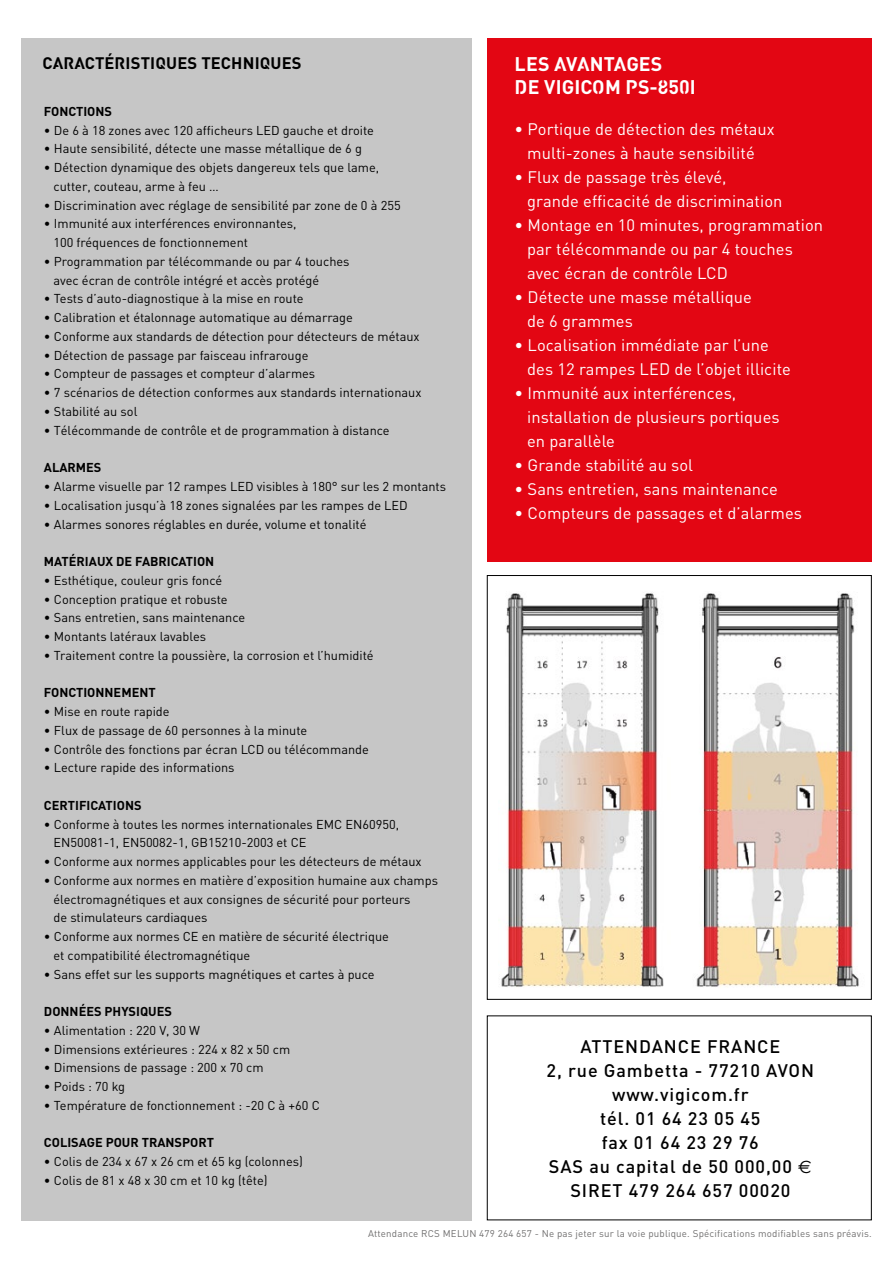
<style>
.page{position:relative;width:893px;height:1263px;background:#fff}
.page>*{position:absolute;margin:0;border:0;box-sizing:border-box;transform-origin:0 0}
.t1{font:700 19.5px/23.4px "Streetvertising";letter-spacing:.01em;color:#fff}
.t2{font:500 18px/24px "DIN";letter-spacing:.05em;color:#000;text-align:center}
.t3{font:16.5px/24px "DIN";letter-spacing:.005em;color:#fff}
.t4{font:700 16.5px "Streetvertising";letter-spacing:.01em;color:#000}
.t5{font:12.75px/18.8px "DIN";color:#000}
.t6{font:700 12.75px "DIN";color:#000}
.t7{font:9.75px "DIN";letter-spacing:.02em;color:#706f6f}
.s1{font-family:"DIN"}
.s2{font-family:"Euro Sans";font-weight:400}
</style>
<div class="page">
<div style="left:487px;top:1015px;width:385px;height:205px;border:1px solid #000"></div>
<div style="left:487px;top:38px;width:385px;height:523px;background:#e30613"></div>
<img style="left:501px;top:592px;width:358px;height:395px">
<div style="left:21px;top:38px;width:450px;height:1182px;background:#c6c6c6"></div>
<p class="t4" style="left:43px;top:56px;width:261px">CARACT<span class="s1">É</span>RISTIQUES T<span class="s1">E</span>CHNIQUES</p>
<p class="t6" style="left:44px;top:103px;width:70px">FONCTIONS</p>
<p class="t5" style="left:44px;top:120px;width:332px">• De 6 à 18 zones avec 120 afficheurs LED gauche et droite</p>
<p class="t5" style="left:44px;top:139px;width:320px">• Haute sensibilité, détecte une masse métallique de 6 g</p>
<p class="t5" style="left:53px;top:158px;width:327px;text-indent:-10px">• Détection dynamique des objets dangereux tels que lame, cutter, couteau, arme à feu …</p>
<p class="t5" style="left:44px;top:195px;width:358px">• Discrimination avec réglage de sensibilité par zone de 0 à 255</p>
<p class="t5" style="left:53px;top:214px;width:245px;text-indent:-10px">• Immunité aux interférences environnantes,<br>100 fréquences de fonctionnement</p>
<p class="t5" style="left:53px;top:252px;width:298px;text-indent:-10px">• Programmation par télécommande ou par 4 touches avec écran de contrôle intégré et accès protégé</p>
<p class="t5" style="left:44px;top:289px;width:261px">• Tests d’auto-diagnostique à la mise en route</p>
<p class="t5" style="left:44px;top:308px;width:311px">• Calibration et étalonnage automatique au démarrage</p>
<p class="t5" style="left:44px;top:327px;width:377px">• Conforme aux standards de détection pour détecteurs de métaux</p>
<p class="t5" style="left:44px;top:345px;width:266px">• Détection de passage par faisceau infrarouge</p>
<p class="t5" style="left:44px;top:364px;width:273px">• Compteur de passages et compteur d’alarmes</p>
<p class="t5" style="left:44px;top:383px;width:379px">• 7 scénarios de détection conformes aux standards internationaux</p>
<p class="t5" style="left:44px;top:402px;width:95px">• Stabilité au sol</p>
<p class="t5" style="left:44px;top:420px;width:347px">• Télécommande de contrôle et de programmation à distance</p>
<p class="t6" style="left:44px;top:459px;width:59px">ALARMES</p>
<p class="t5" style="left:44px;top:477px;width:404px">• Alarme visuelle par 12 rampes LED visibles à 180° sur les 2 montants</p>
<p class="t5" style="left:44px;top:495px;width:365px">• Localisation jusqu’à 18 zones signalées par les rampes de LED</p>
<p class="t5" style="left:44px;top:514px;width:324px">• Alarmes sonores réglables en durée, volume et tonalité</p>
<p class="t6" style="left:44px;top:553px;width:172px">MATÉRIAUX DE FABRICATION</p>
<p class="t5" style="left:44px;top:570px;width:180px">• Esthétique, couleur gris foncé</p>
<p class="t5" style="left:44px;top:589px;width:185px">• Conception pratique et robuste</p>
<p class="t5" style="left:44px;top:608px;width:203px">• Sans entretien, sans maintenance</p>
<p class="t5" style="left:44px;top:627px;width:164px">• Montants latéraux lavables</p>
<p class="t5" style="left:44px;top:645px;width:331px">• Traitement contre la poussière, la corrosion et l’humidité</p>
<p class="t6" style="left:44px;top:684px;width:113px">FONCTIONNEMENT</p>
<p class="t5" style="left:44px;top:702px;width:127px">• Mise en route rapide</p>
<p class="t5" style="left:44px;top:721px;width:265px">• Flux de passage de 60 personnes à la minute</p>
<p class="t5" style="left:44px;top:739px;width:326px">• Contrôle des fonctions par écran LCD ou télécommande</p>
<p class="t5" style="left:44px;top:758px;width:192px">• Lecture rapide des informations</p>
<p class="t6" style="left:44px;top:797px;width:99px">CERTIFICATIONS</p>
<p class="t5" style="left:53px;top:814px;width:347px;text-indent:-10px">• Conforme à toutes les normes internationales EMC EN60950,<br>EN50081-1, EN50082-1, GB15210-2003 et CE</p>
<p class="t5" style="left:44px;top:852px;width:379px">• Conforme aux normes applicables pour les détecteurs de métaux</p>
<p class="t5" style="left:53px;top:871px;width:386px;text-indent:-10px">• Conforme aux normes en matière d’exposition humaine aux champs électromagnétiques et aux consignes de sécurité pour porteurs<br>de stimulateurs cardiaques</p>
<p class="t5" style="left:53px;top:927px;width:337px;text-indent:-10px">• Conforme aux normes CE en matière de sécurité électrique et compatibilité électromagnétique</p>
<p class="t5" style="left:44px;top:964px;width:332px">• Sans effet sur les supports magnétiques et cartes à puce</p>
<p class="t6" style="left:44px;top:1003px;width:130px">DONNÉES PHYSIQUES</p>
<p class="t5" style="left:44px;top:1021px;width:158px">• Alimentation : 220 V, 30 W</p>
<p class="t5" style="left:44px;top:1039px;width:248px">• Dimensions extérieures : 224 x 82 x 50 cm</p>
<p class="t5" style="left:44px;top:1058px;width:221px">• Dimensions de passage : 200 x 70 cm</p>
<p class="t5" style="left:44px;top:1077px;width:83px">• Poids : 70 kg</p>
<p class="t5" style="left:44px;top:1096px;width:277px">• Température de fonctionnement : -20 C à +60 C</p>
<p class="t6" style="left:44px;top:1134px;width:172px">COLISAGE POUR TRANSPORT</p>
<p class="t5" style="left:44px;top:1152px;width:260px">• Colis de 234 x 67 x 26 cm et 65 kg (colonnes)</p>
<p class="t5" style="left:44px;top:1171px;width:225px">• Colis de 81 x 48 x 30 cm et 10 kg (tête)</p>
<h1 class="t1" style="left:515px;top:53px;width:183px">LES AVANTAGES<br>DE VIGICOM PS<span class="s1">-</span>850I</h1>
<p class="t3" style="left:514px;top:116px;width:262px;text-align:center">• Portique de détection des métaux multi-zones à haute sensibilité</p>
<p class="t3" style="left:527px;top:164px;width:257px;text-indent:-13px">• Flux de passage très élevé, grande efficacité de discrimination</p>
<p class="t3" style="left:527px;top:212px;width:298px;text-indent:-13px">• Montage en 10 minutes, programmation par télécommande ou par 4 touches avec écran de contrôle LCD</p>
<p class="t3" style="left:527px;top:285px;width:226px;text-indent:-13px">• Détecte une masse métallique de 6 grammes</p>
<p class="t3" style="left:527px;top:333px;width:265px;text-indent:-13px">• Localisation immédiate par l’une des 12 rampes LED de l’objet illicite</p>
<p class="t3" style="left:527px;top:381px;width:254px;text-indent:-13px">• Immunité aux interférences, installation de plusieurs portiques en parallèle</p>
<p class="t3" style="left:514px;top:453px;width:180px">• Grande stabilité au sol</p>
<p class="t3" style="left:514px;top:477px;width:265px">• Sans entretien, sans maintenance</p>
<p class="t3" style="left:514px;top:501px;width:289px">• Compteurs de passages et d’alarmes</p>
<h2 class="t2" style="left:547px;top:1034px;width:269px">ATTENDANCE FRANCE<br>2, rue Gambetta - 77210 AVON www.vigicom.fr<br>tél. 01 64 23 05 45<br>fax 01 64 23 29 76<br>SAS au capital de 50 000,00 <span class="s2">e<br></span>SIRET 479 264 657 00020</h2>
<p class="t7" style="left:368px;top:1227px;width:505px">Attendance RCS MELUN 479 264 657 - Ne pas jeter sur la voie publique. Spécifications modifiables sans préavis.</p>
</div>
